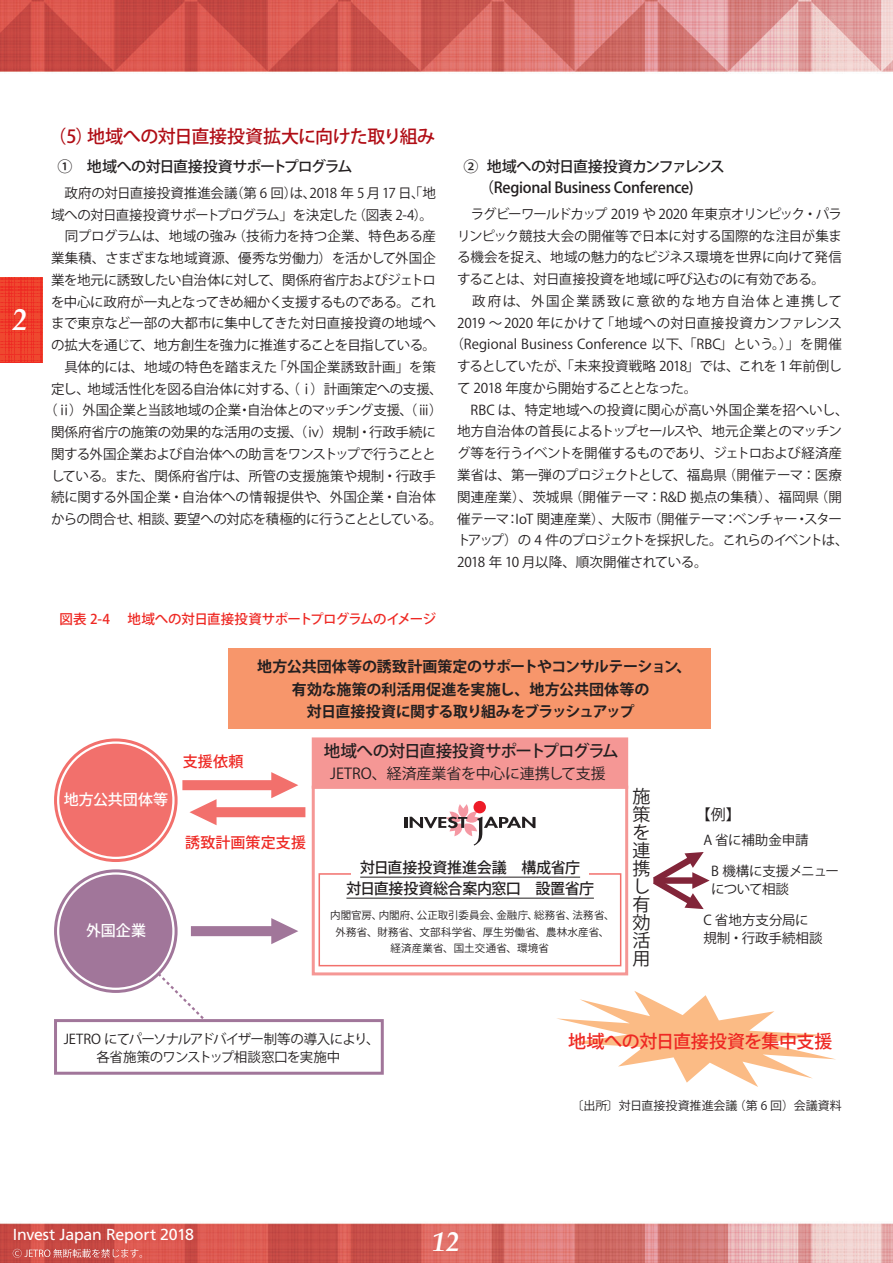
<style>
.page{position:relative;width:893px;height:1263px;background:#fff}
.page>*{position:absolute;margin:0;border:0;box-sizing:border-box;transform-origin:0 0}
.t1{font:italic 700 30px "Book Antiqua";color:#fff}
.t2{font:italic 700 27px "Book Antiqua";color:#fff}
.t3{font:500 18px "Koz Go Pro";letter-spacing:-.035em;color:#b00d15}
.t4{font:500 18px "Koz Go Pro";letter-spacing:-.025em;color:#ee2823}
.t5{font:18px/18px "Koz Go Pro";color:#231f20;text-align:justify}
.t6{font:500 16.5px "Koz Go Pro";letter-spacing:-.06em;color:#231f20}
.t7{font:15.9px "Frutiger LT Std";letter-spacing:-.015em;color:#fff}
.t8{font:500 15px/21px "Koz Go Pro";letter-spacing:-.025em;color:#231f20;text-align:center}
.t9{font:700 15px/22.5px "Koz Go Pro";letter-spacing:-.02em;color:#231f20;text-align:center}
.t10{font:15px "Koz Go Pro";letter-spacing:-.01em;color:#231f20}
.t11{font:500 15px "Koz Go Pro";letter-spacing:-.065em;color:#231f20}
.t12{font:500 15px "Koz Go Pro";letter-spacing:.01em;color:#ee2823}
.t13{font:500 15px "Koz Go Pro";color:#fff}
.t14{font:13.5px/21.8px "Koz Go Pro";letter-spacing:-.02em;color:#231f20}
.t15{font:13.5px "Koz Go Pro";letter-spacing:.005em;color:#231f20}
.t16{font:13.5px "Koz Go Pro";letter-spacing:-.04em;color:#231f20}
.t17{font:13.5px/18px "Koz Go Pro";letter-spacing:-.055em;color:#231f20;text-align:center}
.t18{font:13.5px "Koz Go Pro";letter-spacing:-.065em;color:#231f20}
.t19{font:13.5px "Koz Go Pro";letter-spacing:-.08em;color:#231f20}
.t20{font:500 13.5px "Koz Go Pro";letter-spacing:-.04em;color:#ee2823}
.t21{font:13.5px "Koz Go Pro";letter-spacing:.115em;color:#231f20}
.t22{font:13.5px/18px "Koz Go Pro";color:#231f20}
.t23{font:12px "Koz Go Pro";color:#231f20}
.t24{font:10.5px/16.5px "Koz Go Pro";letter-spacing:.01em;color:#231f20;text-align:center}
</style>
<div class="page">
<img style="left:0;top:0;width:893px;height:1263px">
<svg style="left:13px;top:1249px;width:129px;height:9px"></svg>
<svg style="left:0;top:277px;width:43px;height:86px;background:#ee3c2a"></svg>
<svg style="left:556px;top:991px;width:280px;height:96px"></svg>
<div style="left:229px;top:649px;width:482px;height:80px;background:#f7966b"></div>
<div style="left:313px;top:739px;width:314px;height:48px;background:#f59795"></div>
<div style="left:312px;top:737px;width:316px;height:52px;border:3px solid #f59795"></div>
<div style="left:312px;top:786px;width:316px;height:189px;border:3px solid #f59795"></div>
<svg style="left:318px;top:872px;width:304px;height:95px"></svg>
<svg style="left:182px;top:772px;width:123px;height:53px"></svg>
<div style="left:59px;top:744px;width:113px;height:113px;background:#f2706c;border-radius:50%"></div>
<div style="left:54px;top:738px;width:124px;height:124px;border:3px solid #f2706c;border-radius:50%"></div>
<svg style="left:191px;top:918px;width:107px;height:26px"></svg>
<svg style="left:653px;top:852px;width:57px;height:57px"></svg>
<div style="left:59px;top:875px;width:113px;height:113px;background:#a1769a;border-radius:50%"></div>
<div style="left:54px;top:869px;width:124px;height:124px;border:3px solid #a1769a;border-radius:50%"></div>
<svg style="left:155px;top:970px;width:53px;height:54px"></svg>
<svg style="left:473px;top:801px;width:13px;height:12px"></svg>
<svg style="left:404px;top:804px;width:131px;height:41px"></svg>
<div style="left:54px;top:1019px;width:330px;height:56px;border:3px solid #a1769a"></div>
<div style="left:352px;top:857px;width:237px;height:37px;background:#fff"></div>
<hr style="left:360px;top:877px;width:220px;height:1px;background:#231f20">
<hr style="left:346px;top:898px;width:248px;height:1px;background:#231f20">
<h1 class="t1" style="left:13px;top:299px;width:16px">2</h1>
<h3 class="t3" style="left:48px;top:125px;width:388px">（5）地域への対日直接投資拡大に向けた取り組み</h3>
<p class="t11" style="left:57px;top:156px;width:297px">①　地域への対日直接投資サポートプログラム</p>
<p class="t14" style="left:44px;top:182px;width:400px;text-align:center">　政府の対日直接投資推進会議（第 6 回）は、2018 年 5 月 17 日、「地域への対日直接投資サポートプログラム」を決定した（図表 2-4）。　同プログラムは、地域の強み（技術力を持つ企業、特色ある産業集積、さまざまな地域資源、優秀な労働力）を活かして外国企業を地元に誘致したい自治体に対して、関係府省庁およびジェトロを中心に政府が一丸となってきめ細かく支援するものである。これまで東京など一部の大都市に集中してきた対日直接投資の地域への拡大を通じて、地方創生を強力に推進することを目指している。　具体的には、地域の特色を踏まえた「外国企業誘致計画」を策定し、地域活性化を図る自治体に対する、（ⅰ）計画策定への支援、（ⅱ）外国企業と当該地域の企業・自治体とのマッチング支援、（ⅲ）関係府省庁の施策の効果的な活用の支援、（ⅳ）規制・行政手続に関する外国企業および自治体への助言をワンストップで行うこととしている。また、関係府省庁は、所管の支援施策や規制・行政手続に関する外国企業・自治体への情報提供や、外国企業・自治体からの問合せ、相談、要望への対応を積極的に行うこととしている。</p>
<p class="t20" style="left:60px;top:611px;width:52px">図表 2-4</p>
<p class="t20" style="left:128px;top:611px;width:310px">地域への対日直接投資サポートプログラムのイメージ</p>
<p class="t8" style="left:479px;top:156px;width:247px;text-align:left;text-indent:-16px">② 地域への対日直接投資カンファレンス（Regional Business Conference)</p>
<p class="t18" style="left:457px;top:205px;width:386px">　ラグビーワールドカップ 2019 や 2020 年東京オリンピック・パラ</p>
<p class="t14" style="left:457px;top:225px;width:386px">リンピック競技大会の開催等で日本に対する国際的な注目が集ま</p>
<p class="t14" style="left:457px;top:247px;width:386px">る機会を捉え、地域の魅力的なビジネス環境を世界に向けて発信</p>
<p class="t14" style="left:457px;top:269px;width:369px">することは、対日直接投資を地域に呼び込むのに有効である。</p>
<p class="t21" style="left:457px;top:292px;width:386px">　政府は、外国企業誘致に意欲的な地方自治体と連携して</p>
<p class="t14" style="left:457px;top:312px;width:386px">2019 ～ 2020 年にかけて「地域への対日直接投資カンファレンス</p>
<p class="t15" style="left:450px;top:336px;width:393px">（Regional Business Conference 以下、「RBC」という。）」を開催</p>
<p class="t16" style="left:457px;top:358px;width:386px">するとしていたが、「未来投資戦略 2018」では、これを 1 年前倒し</p>
<p class="t17" style="left:457px;top:379px;width:242px">て 2018 年度から開始することとなった。</p>
<p class="t15" style="left:457px;top:401px;width:393px">　RBC は、特定地域への投資に関心が高い外国企業を招へいし、</p>
<p class="t16" style="left:457px;top:423px;width:386px">地方自治体の首長によるトップセールスや、地元企業とのマッチン</p>
<p class="t16" style="left:457px;top:445px;width:386px">グ等を行うイベントを開催するものであり、ジェトロおよび経済産</p>
<p class="t14" style="left:457px;top:464px;width:386px">業省は、第一弾のプロジェクトとして、福島県（開催テーマ：医療</p>
<p class="t15" style="left:457px;top:488px;width:386px">関連産業）、茨城県（開催テーマ：R&amp;D 拠点の集積）、福岡県（開</p>
<p class="t14" style="left:457px;top:508px;width:386px">催テーマ：IoT 関連産業）、大阪市（開催テーマ：ベンチャー・スター</p>
<p class="t19" style="left:457px;top:531px;width:393px">トアップ）の 4 件のプロジェクトを採択した。これらのイベントは、</p>
<p class="t14" style="left:457px;top:551px;width:252px">2018 年 10 月以降、順次開催されている。</p>
<p class="t13" style="left:64px;top:790px;width:106px">地方公共団体等</p>
<p class="t13" style="left:86px;top:921px;width:61px">外国企業</p>
<p class="t12" style="left:183px;top:752px;width:62px">支援依頼</p>
<p class="t9" style="left:257px;top:657px;width:436px">地方公共団体等の誘致計画策定のサポートやコンサルテーション、有効な施策の利活用促進を実施し、地方公共団体等の<br>対日直接投資に関する取り組みをブラッシュアップ</p>
<p class="t6" style="left:324px;top:740px;width:296px">地域への対日直接投資サポートプログラム</p>
<p class="t10" style="left:330px;top:764px;width:277px">JETRO、経済産業省を中心に連携して支援</p>
<p class="t12" style="left:185px;top:832px;width:122px">誘致計画策定支援</p>
<p class="t8" style="left:346px;top:857px;width:249px">対日直接投資推進会議　構成省庁<br>対日直接投資総合案内窓口　設置省庁</p>
<p class="t24" style="left:330px;top:907px;width:286px">内閣官房、内閣府、公正取引委員会、金融庁、総務省、法務省、外務省、財務省、文部科学省、厚生労働省、農林水産省、経済産業省、国土交通省、環境省</p>
<h3 class="t5" style="left:632px;top:788px;width:19px">施策を連携し有効活用</h3>
<p class="t10" style="left:696px;top:805px;width:46px">【例】</p>
<p class="t14" style="left:703px;top:829px;width:107px">A 省に補助金申請</p>
<p class="t14" style="left:711px;top:863px;width:129px;line-height:18px">B 機構に支援メニューについて相談</p>
<p class="t22" style="left:703px;top:911px;width:121px">C 省地方支分局に規制・行政手続相談</p>
<p class="t17" style="left:64px;top:1031px;width:317px">JETRO にてパーソナルアドバイザー制等の導入により、各省施策のワンストップ相談窓口を実施中</p>
<h3 class="t4" style="left:568px;top:1030px;width:266px">地域への対日直接投資を集中支援</h3>
<p class="t23" style="left:572px;top:1098px;width:272px">〔出所〕対日直接投資推進会議（第 6 回）会議資料</p>
<p class="t7" style="left:13px;top:1225px;width:183px">Invest Japan Report 2018</p>
<h2 class="t2" style="left:433px;top:1223px;width:29px">12</h2>
</div>
